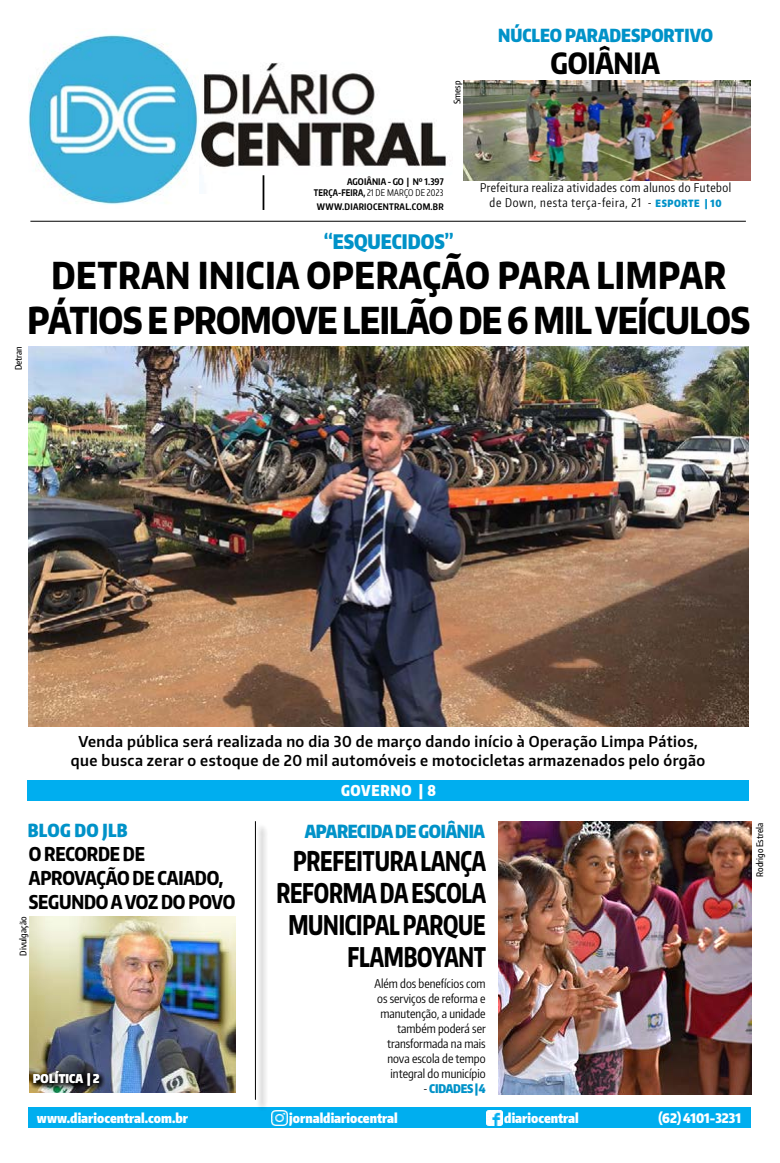
<style>
.page{position:relative;width:780px;height:1163px;background:#fff}
.page>*{position:absolute;margin:0;border:0;box-sizing:border-box;transform-origin:0 0}
.t1{font:800 37px/45px "Encode Sans Narrow";letter-spacing:-.02em;color:#000;text-align:center;scale:.88 1}
.t2{font:800 29.2px "Encode Sans Compressed";letter-spacing:-.01em;color:#000}
.t3{font:800 27.1px/32px "Encode Sans Compressed";letter-spacing:-.01em;color:#000;text-align:right;scale:.85 1}
.t4{font:900 20px "Encode Sans Compressed";color:#0092c8}
.t5{font:800 19.1px/23.6px "Encode Sans Compressed";letter-spacing:-.01em;color:#000}
.t6{font:900 18px "Encode Sans Compressed";color:#0092c8}
.t7{font:900 18px "Encode Sans Compressed";letter-spacing:-.02em;color:#0092c8}
.t8{font:900 18px "Encode Sans Compressed";letter-spacing:.02em;color:#0092c8}
.t9{font:600 15px/19px "Encode Sans Narrow";letter-spacing:.03em;color:#000;text-align:center}
.t10{font:900 15px "Encode Sans Compressed";letter-spacing:.05em;color:#fff}
.t11{font:900 13.2px "Encode Sans Compressed";color:#fff}
.t12{font:12px/15px "Encode Sans Compressed";color:#000;text-align:right}
.t13{font:12px/15px "Encode Sans Compressed";letter-spacing:.04em;color:#000;text-align:center}
.t14{font:900 12px "Encode Sans Compressed";letter-spacing:-.02em;color:#0092c8}
.t15{font:900 12px "Encode Sans Compressed";letter-spacing:.02em;color:#fff}
.t16{font:700 9.1px/11.4px "Encode Sans Compressed";letter-spacing:.01em;color:#000;text-align:right}
.t17{font:500 9px "Encode Sans Compressed";color:#000}
.t18{font:700 9px "Encode Sans Compressed";letter-spacing:.03em;color:#000}
.s1{font-weight:400}
.s2{font-weight:900;font-size:10px;color:#0092c8}
.s3{font-weight:400;color:#000}
</style>
<div class="page">
<img style="left:198px;top:63px;width:249px;height:131px">
<img style="left:28px;top:34px;width:170px;height:171px">
<hr style="left:262px;top:175px;width:2px;height:35px;background:#000">
<div style="left:28px;top:1107px;width:723px;height:21px;background:#00aeef"></div>
<img style="left:272px;top:1110px;width:15px;height:15px">
<img style="left:486px;top:1110px;width:16px;height:15px">
<hr style="left:30px;top:221px;width:715px;height:1px;background:#000">
<img style="left:29px;top:347px;width:720px;height:379px">
<div style="left:27px;top:780px;width:722px;height:20px;background:#00aeef"></div>
<img style="left:29px;top:916px;width:207px;height:176px">
<img style="left:30px;top:1067px;width:77px;height:26px">
<div style="left:256px;top:822px;width:12px;height:289px;background:#eee"></div>
<hr style="left:255px;top:821px;width:1px;height:278px;background:#000">
<img style="left:463px;top:81px;width:287px;height:99px">
<img style="left:498px;top:821px;width:253px;height:273px">
<p class="t17" style="left:451px;top:104px;width:25px;rotate:-90deg">Smesp</p>
<p class="t6" style="left:498px;top:23px;width:216px">NÚCLEO PARADESPORTIVO</p>
<p class="t2" style="left:550px;top:43px;width:111px">GOIÂNIA</p>
<p class="t16" style="left:314px;top:175px;width:131px">AGOIÂNIA - GO | Nº 1.397<br>TERÇA-FEIRA, <span class="s1">21 DE março DE 2023</span></p>
<p class="t18" style="left:317px;top:201px;width:128px">WWW.DIARIOCENTRAL.COM.BR</p>
<p class="t13" style="left:480px;top:180px;width:252px">Prefeitura realiza atividades com alunos do Futebol de Down, nesta terça-feira, 21 - <span class="s2">ESPORTE | 10</span></p>
<p class="t4" style="left:324px;top:229px;width:131px">“ESQUECIDOS”</p>
<p class="t1" style="left:27px;top:252px;width:822px">DETRAN INICIA OPERAÇÃO PARA LIMPAR<br>PÁTIOS E PROMOVE LEILÃO DE 6 MIL VEÍCULOS</p>
<p class="t17" style="left:13px;top:370px;width:25px;rotate:-90deg">Detran</p>
<p class="t9" style="left:71px;top:731px;width:636px">Venda pública será realizada no dia 30 de março dando início à Operação Limpa Pátios, que busca zerar o estoque de 20 mil automóveis e motocicletas armazenados pelo órgão</p>
<p class="t10" style="left:341px;top:780px;width:96px">GOVERNO | 8</p>
<p class="t8" style="left:28px;top:818px;width:101px">BLOG DO JLB</p>
<p class="t5" style="left:29px;top:841px;width:208px">O RECORDE DE<br>APROVAÇÃO DE CAIADO,<br>SEGUNDO A VOZ DO POVO</p>
<p class="t17" style="left:17px;top:955px;width:40px;rotate:-90deg">Divulgação</p>
<p class="t15" style="left:33px;top:1070px;width:68px">POLÍTICA | 2</p>
<p class="t7" style="left:305px;top:819px;width:182px">APARECIDA DE GOIÂNIA</p>
<p class="t3" style="left:276px;top:843px;width:248px">PREFEITURA LANÇA<br>REFORMA DA ESCOLA<br>MUNICIPAL PARQUE<br>FLAMBOYANT</p>
<p class="t12" style="left:374px;top:975px;width:113px">Além dos benefícios com os serviços de reforma e manutenção, a unidade também poderá ser transformada na mais nova escola de tempo integral do município</p>
<p class="t14" style="left:423px;top:1080px;width:64px"><span class="s3">-</span> CIDADES | 4</p>
<p class="t11" style="left:37px;top:1108px;width:152px">WWW.DIARIOCENTRAL.COM.BR</p>
<p class="t11" style="left:289px;top:1109px;width:110px">JORNALDIARIOCENTRAL</p>
<p class="t11" style="left:504px;top:1108px;width:76px">DIARIOCENTRAL</p>
<p class="t11" style="left:658px;top:1108px;width:84px">(62) 4101-3231</p>
<p class="t17" style="left:753px;top:876px;width:55px;rotate:-90deg">Rodrigo Estrela</p>
</div>
